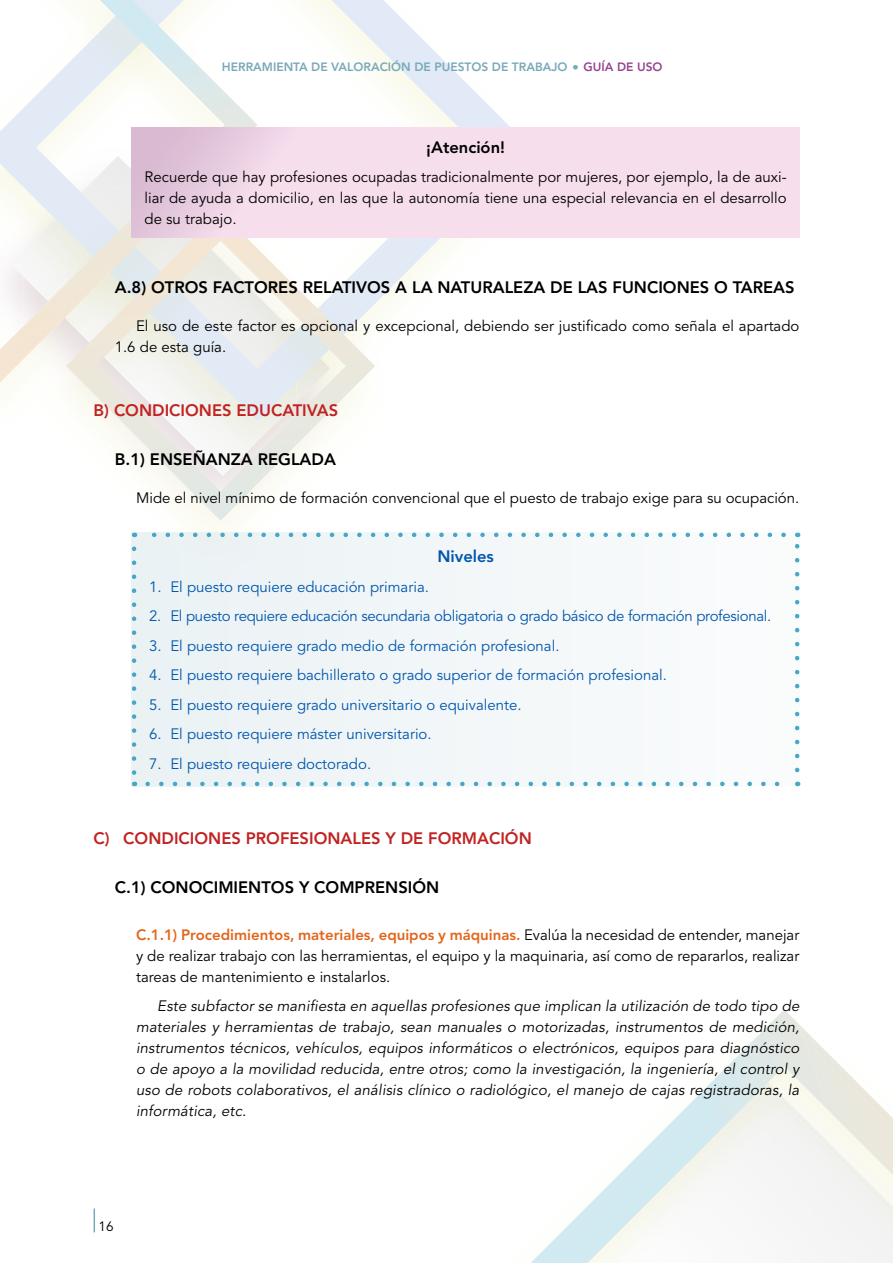
<style>
.page{position:relative;width:893px;height:1263px;background:#fff}
.page>*{position:absolute;margin:0;border:0;box-sizing:border-box;transform-origin:0 0}
.t1{font:800 30px "Avenir LT Std";color:#78a9ba}
.t2{font:800 16.5px "Avenir LT Std";color:#000}
.t3{font:800 16.5px "Avenir LT Std";color:#c02322}
.t4{font:800 16.5px "Avenir LT Std";color:#0056ad}
.t5{font:15px/21px "Avenir LT Std";color:#000;text-align:justify}
.t6{font:italic 15px/21px "Avenir LT Std";letter-spacing:.01em;color:#000;text-align:justify}
.t7{font:15px "Avenir LT Std";color:#0056ad}
.t8{font:15px "Avenir LT Std";letter-spacing:-.02em;color:#0056ad}
.t9{font:13.5px "Avenir LT Std";color:#000}
.t10{font:800 12px "Avenir LT Std";color:#78a9ba}
.t11{font:800 12px "Avenir LT Std";color:#974590}
.s1{font-weight:800;color:#e2661d}
</style>
<div class="page">
<svg style="left:531px;top:1010px;width:362px;height:253px"></svg>
<svg style="left:297px;top:0;width:234px;height:280px"></svg>
<svg style="left:0;top:0;width:258px;height:396px"></svg>
<img style="left:131px;top:521px;width:239px;height:21px">
<img style="left:375px;top:237px;width:39px;height:83px">
<img style="left:22px;top:368px;width:43px;height:28px">
<img style="left:15px;top:368px;width:7px;height:28px">
<img style="left:15px;top:187px;width:117px;height:181px">
<svg style="left:66px;top:211px;width:309px;height:310px"></svg>
<svg style="left:94px;top:1208px;width:1px;height:24px"></svg>
<svg style="left:132px;top:128px;width:667px;height:109px;background:#f3d9e9"></svg>
<div style="left:132px;top:533px;width:667px;height:253px;background:#f2f7f8"></div>
<svg style="left:148px;top:782px;width:632px;height:4px"></svg>
<svg style="left:151px;top:533px;width:633px;height:4px"></svg>
<svg style="left:132px;top:549px;width:4px;height:237px"></svg>
<svg style="left:795px;top:533px;width:4px;height:237px"></svg>
<p class="t10" style="left:222px;top:60px;width:347px">HERRAMIENTA DE VALORACIÓN DE PUESTOS DE TRABAJO</p>
<h1 class="t1" style="left:571px;top:48px;width:10px">·</h1>
<p class="t11" style="left:583px;top:60px;width:81px">GUÍA DE USO</p>
<p class="t2" style="left:426px;top:137px;width:80px">¡Atención!</p>
<p class="t5" style="left:145px;top:167px;width:644px">Recuerde que hay profesiones ocupadas tradicionalmente por mujeres, por ejemplo, la de auxi&shy;liar de ayuda a domicilio, en las que la autonomía tiene una especial relevancia en el desarrollo de su trabajo.</p>
<p class="t2" style="left:115px;top:278px;width:681px">A.8) OTROS FACTORES RELATIVOS A LA NATURALEZA DE LAS FUNCIONES O TAREAS</p>
<p class="t5" style="left:115px;top:316px;width:686px;text-indent:21px">El uso de este factor es opcional y excepcional, debiendo ser justificado como señala el apartado<br>1.6 de esta guía.</p>
<p class="t3" style="left:94px;top:400px;width:246px">B) CONDICIONES EDUCATIVAS</p>
<p class="t2" style="left:115px;top:449px;width:223px">B.1) ENSEÑANZA REGLADA</p>
<p class="t5" style="left:136px;top:488px;width:662px">Mide el nivel mínimo de formación convencional que el puesto de trabajo exige para su ocupación.</p>
<p class="t4" style="left:437px;top:547px;width:58px">Niveles</p>
<p class="t7" style="left:149px;top:578px;width:279px">1. El puesto requiere educación primaria.</p>
<p class="t8" style="left:149px;top:607px;width:621px">2. El puesto requiere educación secundaria obligatoria o grado básico de formación profesional.</p>
<p class="t7" style="left:149px;top:637px;width:409px">3. El puesto requiere grado medio de formación profesional.</p>
<p class="t7" style="left:149px;top:667px;width:517px">4. El puesto requiere bachillerato o grado superior de formación profesional.</p>
<p class="t7" style="left:149px;top:696px;width:372px">5. El puesto requiere grado universitario o equivalente.</p>
<p class="t7" style="left:149px;top:726px;width:282px">6. El puesto requiere máster universitario.</p>
<p class="t7" style="left:149px;top:755px;width:221px">7. El puesto requiere doctorado.</p>
<p class="t3" style="left:94px;top:828px;width:440px">C) CONDICIONES PROFESIONALES Y DE FORMACIÓN</p>
<p class="t2" style="left:115px;top:878px;width:326px">C.1) CONOCIMIENTOS Y COMPRENSIÓN</p>
<p class="t5" style="left:136px;top:924px;width:665px"><span class="s1">C.1.1) Procedimientos, materiales, equipos y máquinas.</span> Evalúa la necesidad de entender, manejar y de realizar trabajo con las herramientas, el equipo y la maquinaria, así como de repararlos, realizar tareas de mantenimiento e instalarlos.</p>
<p class="t6" style="left:136px;top:996px;width:665px;text-indent:21px">Este subfactor se manifiesta en aquellas profesiones que implican la utilización de todo tipo de materiales y herramientas de trabajo, sean manuales o motorizadas, instrumentos de medición, instrumentos técnicos, vehículos, equipos informáticos o electrónicos, equipos para diagnóstico o de apoyo a la movilidad reducida, entre otros; como la investigación, la ingeniería, el control y uso de robots colaborativos, el análisis clínico o radiológico, el manejo de cajas registradoras, la informática, etc.</p>
<p class="t9" style="left:99px;top:1218px;width:17px">16</p>
</div>
